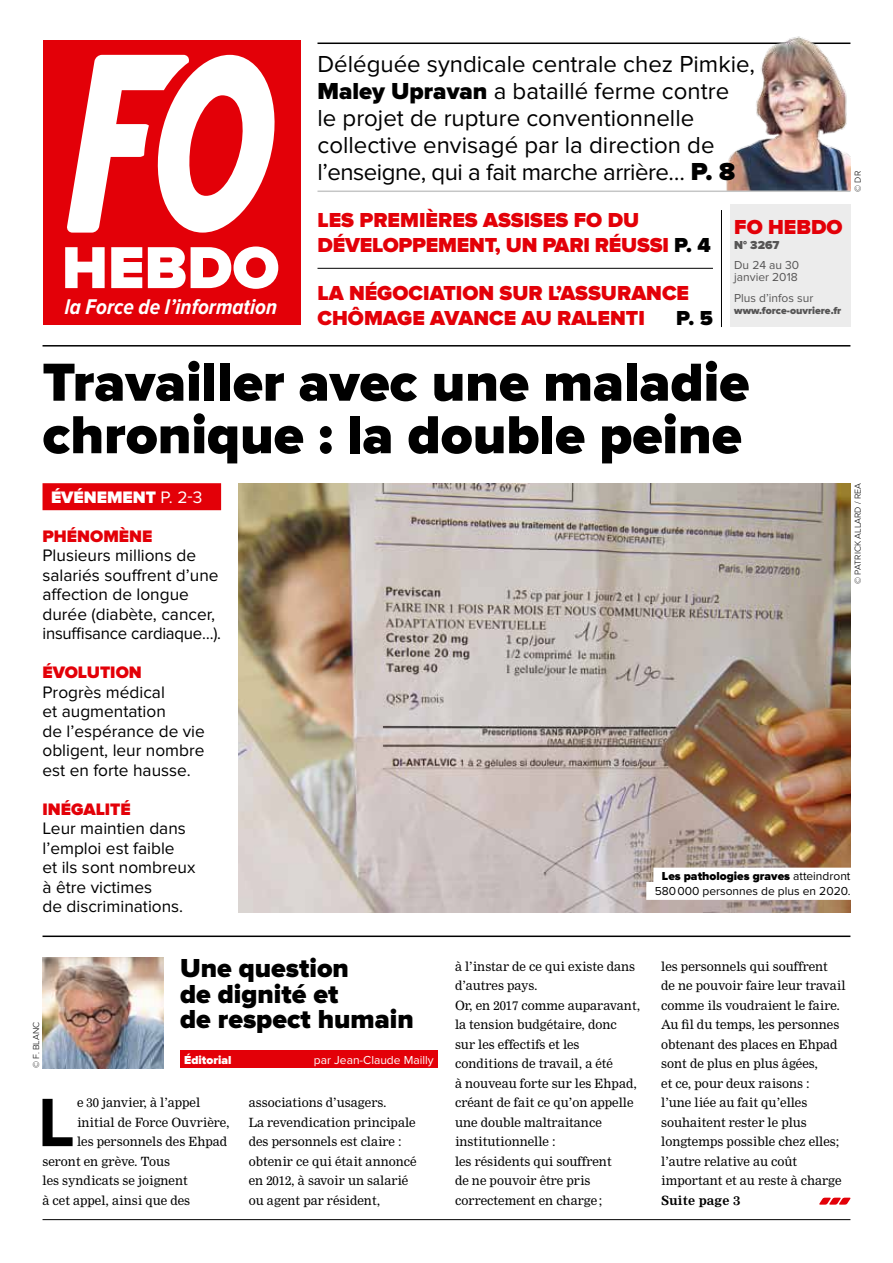
<style>
.page{position:relative;width:893px;height:1263px;background:#fff}
.page>*{position:absolute;margin:0;border:0;box-sizing:border-box;transform-origin:0 0}
.t1{font:700 70.95px "Proxima Nova";color:#000}
.t2{font:900 61.35px "Proxima Nova";color:#fff}
.t3{font:900 55.5px/52.5px "Proxima Nova";color:#000}
.t4{font:900 27px/25.5px "Proxima Nova";color:#000}
.t5{font:24px/27px "Proxima Nova";color:#000}
.t6{font:italic 700 22.05px "Proxima Nova Cond";color:#fff}
.t7{font:900 21px/25.2px "Proxima Nova";color:#e30008}
.t8{font:900 21px "Proxima Nova";color:#000}
.t9{font:17.25px/19.5px "Proxima Nova";color:#000}
.t10{font:900 17.25px "Proxima Nova";color:#e30008}
.t11{font:900 17.25px "Proxima Nova";color:#fff}
.t12{font:12.45px/19.5px "Nimrod";color:#000}
.t13{font:700 12.45px "Nimrod";color:#000}
.t14{font:12px/14.2px "Proxima Nova";color:#000;text-align:center}
.t15{font:12px/12px "Proxima Nova";color:#565555}
.t16{font:12px "Proxima Nova";color:#fff}
.t17{font:900 12px "Proxima Nova";color:#fff}
.t18{font:900 12px "Proxima Nova";color:#565555}
.t19{font:900 10.5px "Proxima Nova";color:#565555}
.t20{font:300 9px "Proxima Nova";color:#000}
.s1{font-weight:900}
.s2{font-weight:900;font-size:25.5px}
.s3{color:#000}
.s4{font-weight:400}
</style>
<div class="page">
<hr style="left:317px;top:43px;width:533px;height:1px;background:#000">
<img style="left:700px;top:36px;width:150px;height:154px">
<div style="left:43px;top:40px;width:257px;height:285px;background:#e30008"></div>
<div style="left:180px;top:1050px;width:258px;height:18px;background:#e30008"></div>
<img style="left:238px;top:483px;width:612px;height:429px">
<hr style="left:43px;top:345px;width:807px;height:2px;background:#000">
<hr style="left:43px;top:935px;width:807px;height:2px;background:#000">
<hr style="left:317px;top:191px;width:533px;height:1px;background:#c5c6c6">
<hr style="left:317px;top:268px;width:396px;height:1px;background:#000">
<hr style="left:721px;top:210px;width:1px;height:117px;background:#000">
<svg style="left:67px;top:55px;width:208px;height:178px"></svg>
<svg style="left:819px;top:1198px;width:32px;height:7px"></svg>
<div style="left:653px;top:868px;width:206px;height:18px;background:#fff"></div>
<div style="left:646px;top:882px;width:213px;height:18px;background:#fff"></div>
<hr style="left:43px;top:1219px;width:807px;height:1px;background:#000">
<div style="left:43px;top:483px;width:178px;height:27px;background:#e30008"></div>
<div style="left:730px;top:204px;width:120px;height:123px;background:#ececec"></div>
<img style="left:43px;top:957px;width:120px;height:111px">
<h2 class="t2" style="left:62px;top:232px;width:207px">Hebdo</h2>
<h3 class="t6" style="left:65px;top:294px;width:214px">la Force de l’information</h3>
<h3 class="t5" style="left:317px;top:51px;width:439px">Déléguée syndicale centrale chez Pimkie, <span class="s1">Maley Upravan</span> a bataillé ferme contre<br>le projet de rupture conventionnelle collective envisagé par la direction de l’enseigne, qui a fait marche arrière… <span class="s2">P. 8</span></h3>
<h3 class="t7" style="left:317px;top:208px;width:395px">Les premières Assises FO du développement, un pari réussi <span class="s3">P. 4</span></h3>
<h3 class="t7" style="left:317px;top:281px;width:373px">La négociation sur l’Assurance chômage avance au ralenti</h3>
<h3 class="t8" style="left:676px;top:306px;width:38px">P. 5</h3>
<h3 class="t7" style="left:734px;top:215px;width:50px">FO HEBD</h3>
<h3 class="t7" style="left:826px;top:215px;width:18px">O</h3>
<p class="t18" style="left:734px;top:238px;width:47px">N° 3267</p>
<p class="t15" style="left:734px;top:259px;width:67px">Du 24 au 30 janvier 2018</p>
<p class="t15" style="left:734px;top:292px;width:81px">Plus d’infos sur</p>
<p class="t19" style="left:734px;top:304px;width:109px">www.force-ouvriere.fr</p>
<p class="t20" style="left:853px;top:192px;width:21px;rotate:-90deg">© DR</p>
<h3 class="t3" style="left:43px;top:358px;width:708px">Travailler avec une maladie chronique : la double peine</h3>
<h3 class="t11" style="left:51px;top:487px;width:153px">événement <span class="s4">P. 2-3</span></h3>
<h3 class="t10" style="left:43px;top:526px;width:111px">Phénomène</h3>
<h3 class="t9" style="left:43px;top:546px;width:180px">Plusieurs millions de salariés souffrent d’une affection de longue durée (diabète, cancer, insuffisance cardiaque…).</h3>
<h3 class="t10" style="left:43px;top:662px;width:101px">Évolution</h3>
<h3 class="t9" style="left:43px;top:682px;width:164px">Progrès médical<br>et augmentation<br>de l’espérance de vie obligent, leur nombre est en forte hausse.</h3>
<h3 class="t10" style="left:43px;top:799px;width:79px">Inégalité</h3>
<h3 class="t9" style="left:43px;top:819px;width:154px">Leur maintien dans l’emploi est faible<br>et ils sont nombreux à être victimes<br>de discriminations.</h3>
<p class="t20" style="left:31px;top:1068px;width:47px;rotate:-90deg">© F. BLANC</p>
<h3 class="t4" style="left:180px;top:956px;width:235px">Une question<br>de dignité et<br>de respect humain</h3>
<p class="t17" style="left:184px;top:1053px;width:49px">Éditorial</p>
<p class="t16" style="left:314px;top:1053px;width:121px">par Jean-Claude Mailly</p>
<h1 class="t1" style="left:38px;top:1082px;width:39px">L</h1>
<p class="t12" style="left:77px;top:1093px;width:125px">e 30 janvier, à l’appel</p>
<p class="t12" style="left:77px;top:1112px;width:154px">initial de Force Ouvrière,</p>
<p class="t12" style="left:77px;top:1132px;width:152px">les personnels des Ehpad</p>
<p class="t12" style="left:43px;top:1151px;width:129px">seront en grève. Tous</p>
<p class="t12" style="left:43px;top:1171px;width:147px">les syndicats se joignent</p>
<p class="t12" style="left:43px;top:1190px;width:149px">à cet appel, ainsi que des</p>
<p class="t12" style="left:249px;top:1093px;width:169px">associations d’usagers.<br>La revendication principale des personnels est claire : obtenir ce qui était annoncé en 2012, à savoir un salarié ou agent par résident,</p>
<p class="t20" style="left:853px;top:584px;width:102px;rotate:-90deg">© Patrick ALLARD / REA</p>
<p class="t14" style="left:655px;top:869px;width:197px"><span class="s1">Les pathologies graves</span> atteindront<br>580 000 personnes de plus en 2020.</p>
<p class="t12" style="left:455px;top:956px;width:187px">à l’instar de ce qui existe dans d’autres pays.<br>Or, en 2017 comme auparavant, la tension budgétaire, donc sur les effectifs et les conditions de travail, a été<br>à nouveau forte sur les Ehpad, créant de fait ce qu’on appelle une double maltraitance institutionnelle :<br>les résidents qui souffrent<br>de ne pouvoir être pris correctement en charge;</p>
<p class="t12" style="left:661px;top:956px;width:186px">les personnels qui souffrent<br>de ne pouvoir faire leur travail comme ils voudraient le faire.<br>Au fil du temps, les personnes obtenant des places en Ehpad sont de plus en plus âgées,<br>et ce, pour deux raisons :<br>l’une liée au fait qu’elles souhaitent rester le plus longtemps possible chez elles; l’autre relative au coût important et au reste à charge</p>
<p class="t13" style="left:661px;top:1193px;width:81px">Suite page 3</p>
</div>
